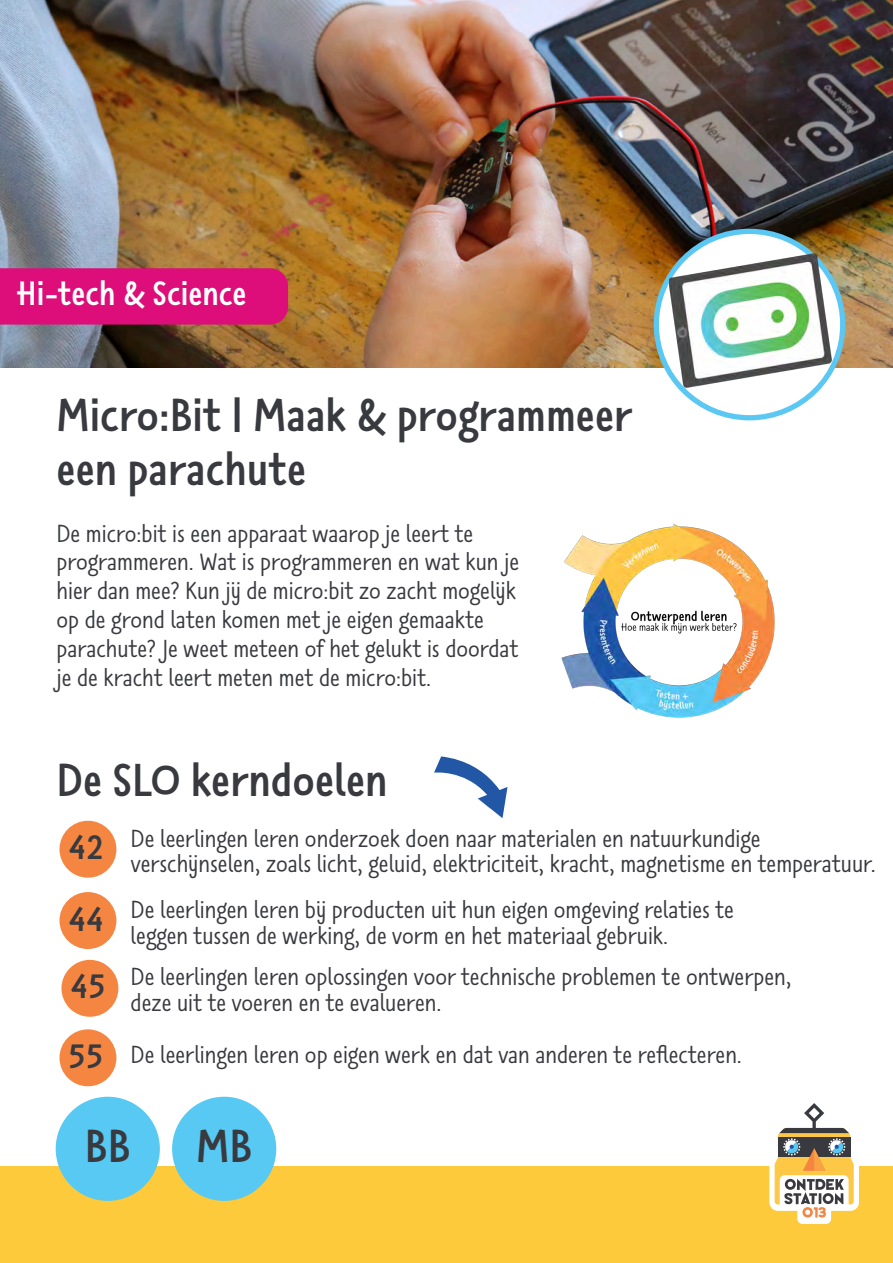
<style>
.page{position:relative;width:893px;height:1263px;background:#fff}
.page>*{position:absolute;margin:0;border:0;box-sizing:border-box;transform-origin:0 0}
.Titel_workshop{font:700 45px/54px "Tilburgs Ans";color:#393a3f}
.Subtitel____de_leerd{font:700 45px "Tilburgs Ans";color:#393a3f}
.Doelgroep{font:700 45px "Tilburgs Ans";color:#393a3f}
.Titel_workshop-2{font:700 34.8px "Tilburgs Ans";color:#393a3f}
.Body_leerdoelen{font:700 33px "Tilburgs Ans";color:#fff}
.Doelgroep_grijs_klei{font:24px/28.8px "Tilburgs Ans";color:#393a3f}
</style>
<div class="page">
<div style="left:0;top:1167px;width:893px;height:96px;background:#fdca3b"></div>
<img style="left:0;top:0;width:893px;height:368px">
<div style="left:172px;top:1097px;width:104px;height:104px;background:#57c9f3;border-radius:50%"></div>
<div style="left:56px;top:1097px;width:104px;height:104px;background:#57c9f3;border-radius:50%"></div>
<svg style="left:656px;top:231px;width:187px;height:187px"></svg>
<img style="left:561px;top:523px;width:214px;height:195px">
<div style="left:59px;top:821px;width:57px;height:57px;background:#f58641;border-radius:50%"></div>
<div style="left:59px;top:892px;width:57px;height:57px;background:#f58641;border-radius:50%"></div>
<div style="left:61px;top:960px;width:57px;height:57px;background:#f58641;border-radius:50%"></div>
<div style="left:59px;top:1029px;width:57px;height:57px;background:#f58641;border-radius:50%"></div>
<svg style="left:434px;top:756px;width:73px;height:62px"></svg>
<svg style="left:769px;top:1103px;width:90px;height:121px"></svg>
<div style="left:0;top:268px;width:288px;height:57px;background:#dd0e79"></div>
<img style="left:670px;top:229px;width:167px;height:191px">
<p class="Body_leerdoelen" style="left:17px;top:271px;width:231px">Hi-tech &amp; Science</p>
<p class="Titel_workshop" style="left:57px;top:389px;width:577px">Micro:Bit | Maak &amp; programmeer een parachute</p>
<p class="Doelgroep_grijs_klei" style="left:57px;top:519px;width:464px">De micro:bit is een apparaat waarop je leert te programmeren. Wat is programmeren en wat kun je hier dan mee? Kun jij de micro:bit zo zacht mogelijk op de grond laten komen met je eigen gemaakte parachute? Je weet meteen of het gelukt is doordat je de kracht leert meten met de micro:bit.</p>
<p class="Subtitel____de_leerd" style="left:57px;top:748px;width:333px">De SLO kerndoelen</p>
<p class="Titel_workshop-2" style="left:68px;top:823px;width:37px">42</p>
<p class="Titel_workshop-2" style="left:68px;top:894px;width:37px">44</p>
<p class="Titel_workshop-2" style="left:70px;top:962px;width:37px">45</p>
<p class="Titel_workshop-2" style="left:68px;top:1031px;width:37px">55</p>
<p class="Doelgroep_grijs_klei" style="left:131px;top:826px;width:746px;line-height:25.5px">De leerlingen leren onderzoek doen naar materialen en natuurkundige verschijnselen, zoals licht, geluid, elektriciteit, kracht, magnetisme en temperatuur.</p>
<p class="Doelgroep_grijs_klei" style="left:131px;top:897px;width:605px;line-height:25.5px">De leerlingen leren bij producten uit hun eigen omgeving relaties te leggen tussen de werking, de vorm en het materiaal gebruik.</p>
<p class="Doelgroep_grijs_klei" style="left:131px;top:964px;width:662px;line-height:25.5px">De leerlingen leren oplossingen voor technische problemen te ontwerpen, deze uit te voeren en te evalueren.</p>
<p class="Doelgroep_grijs_klei" style="left:131px;top:1041px;width:613px">De leerlingen leren op eigen werk en dat van anderen te reflecteren.</p>
<p class="Doelgroep" style="left:85px;top:1115px;width:47px">BB</p>
<p class="Doelgroep" style="left:196px;top:1115px;width:58px">MB</p>
</div>
